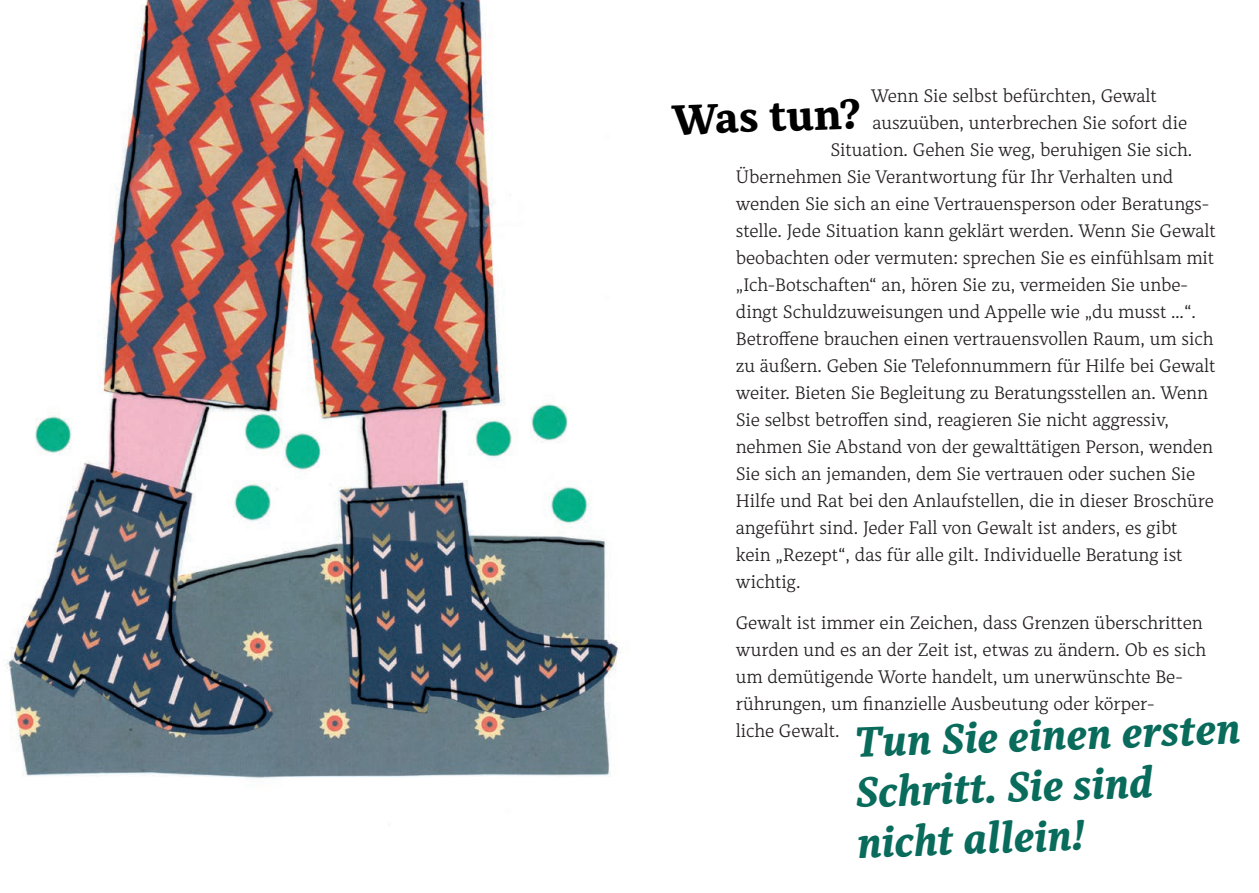
<style>
.page{position:relative;width:1259px;height:893px;background:#fff}
.page>*{position:absolute;margin:0;border:0;box-sizing:border-box;transform-origin:0 0}
.t1{font:italic 800 42px/50.4px "Alkes";color:#096b5b}
.t2{font:800 42px "Alkes";color:#000}
.t3{font:300 18px/27px "Alkes";letter-spacing:-.005em;color:#231f20}
</style>
<div class="page">
<img style="left:4px;top:0;width:617px;height:779px">
<p class="t3" style="left:871px;top:82px;width:287px">Wenn Sie selbst befürchten, Gewalt</p>
<p class="t3" style="left:872px;top:109px;width:316px">auszuüben, unterbrechen Sie sofort die</p>
<p class="t3" style="left:830px;top:136px;width:363px">Situation. Gehen Sie weg, beruhigen Sie sich.</p>
<p class="t3" style="left:736px;top:163px;width:439px">Übernehmen Sie Verantwortung für Ihr Verhalten und</p>
<p class="t3" style="left:736px;top:190px;width:475px">wenden Sie sich an eine Vertrauensperson oder Beratungs-</p>
<p class="t3" style="left:736px;top:217px;width:481px">stelle. Jede Situation kann geklärt werden. Wenn Sie Gewalt</p>
<p class="t3" style="left:736px;top:244px;width:480px">beobachten oder vermuten: sprechen Sie es einfühlsam mit</p>
<p class="t3" style="left:736px;top:271px;width:454px">„Ich-Botschaften“ an, hören Sie zu, vermeiden Sie unbe-</p>
<p class="t3" style="left:736px;top:298px;width:462px">dingt Schuldzuweisungen und Appelle wie „du musst …“.</p>
<p class="t3" style="left:736px;top:325px;width:479px">Betroffene brauchen einen vertrauensvollen Raum, um sich</p>
<p class="t3" style="left:736px;top:352px;width:481px">zu äußern. Geben Sie Telefonnummern für Hilfe bei Gewalt</p>
<p class="t3" style="left:736px;top:379px;width:473px">weiter. Bieten Sie Begleitung zu Beratungsstellen an. Wenn</p>
<p class="t3" style="left:736px;top:406px;width:435px">Sie selbst betroffen sind, reagieren Sie nicht aggressiv,</p>
<p class="t3" style="left:736px;top:433px;width:479px">nehmen Sie Abstand von der gewalttätigen Person, wenden Sie sich an jemanden, dem Sie vertrauen oder suchen Sie Hilfe und Rat bei den Anlaufstellen, die in dieser Broschüre angeführt sind. Jeder Fall von Gewalt ist anders, es gibt kein „Rezept“, das für alle gilt. Individuelle Beratung ist wichtig.</p>
<p class="t3" style="left:736px;top:608px;width:472px">Gewalt ist immer ein Zeichen, dass Grenzen überschritten wurden und es an der Zeit ist, etwas zu ändern. Ob es sich um demütigende Worte handelt, um unerwünschte Be-</p>
<p class="t3" style="left:736px;top:689px;width:420px">rührungen, um finanzielle Ausbeutung oder körper-</p>
<p class="t3" style="left:736px;top:716px;width:105px">liche Gewalt.</p>
<p class="t1" style="left:853px;top:716px;width:388px;rotate:-2deg">Tun Sie einen ersten<br>Schritt. Sie sind</p>
<p class="t1" style="left:856px;top:817px;width:229px;rotate:-2deg">nicht allein!</p>
<p class="t2" style="left:670px;top:92px;width:191px;rotate:-2deg">Was tun?</p>
</div>
